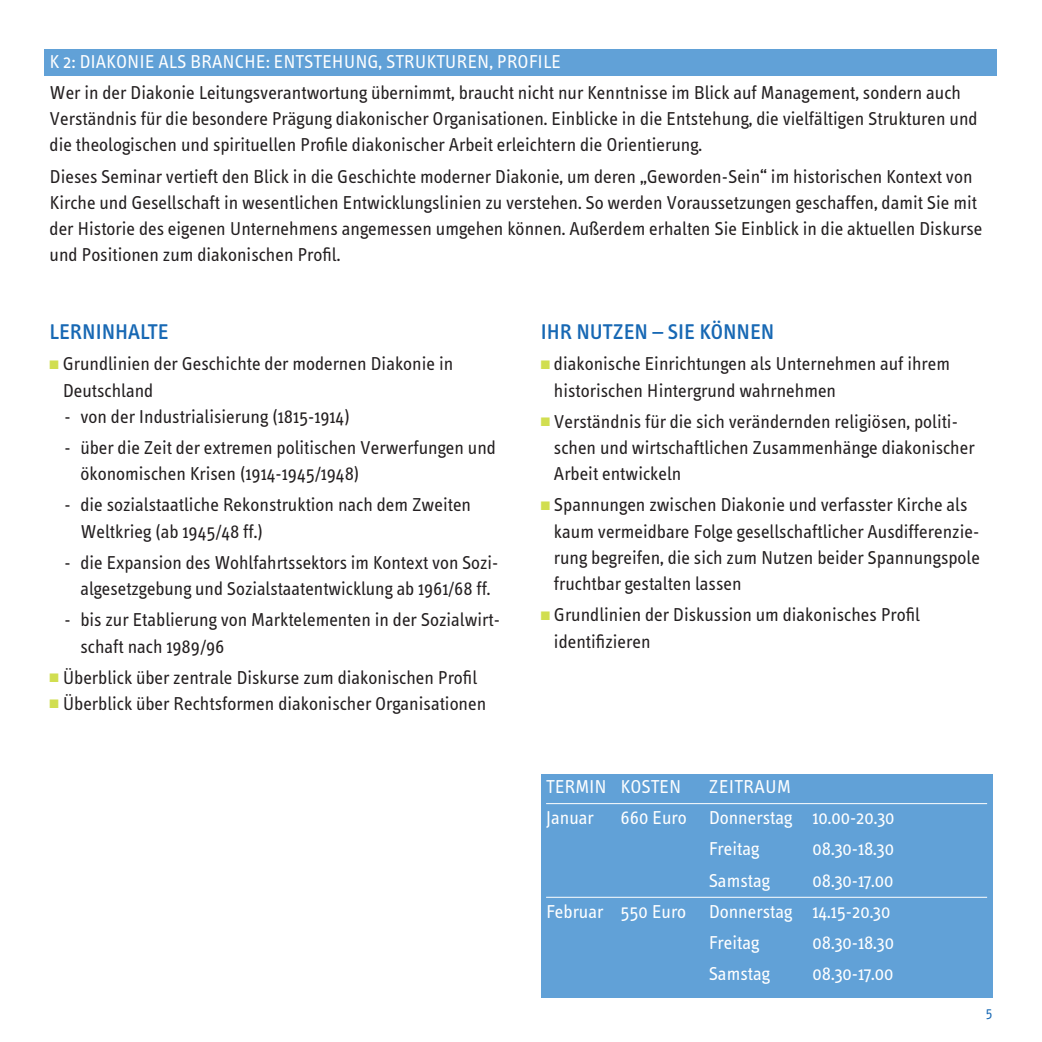
<style>
.page{position:relative;width:1042px;height:1042px;background:#fff}
.page>*{position:absolute;margin:0;border:0;box-sizing:border-box;transform-origin:0 0}
.t1{font:500 21.88px "Info Text";color:#1768b4}
.t2{font:19.25px/26.2px "Info Text";color:#231f20}
.t3{font:19.25px/31.2px "Info Text";color:#fff}
.t4{font:14px "Info Text";color:#1768b4}
.s1{color:#d1de50}
</style>
<div class="page">
<div style="left:45px;top:49px;width:952px;height:26px;background:#61a1d7"></div>
<div style="left:541px;top:774px;width:451px;height:223px;background:#61a1d7"></div>
<hr style="left:546px;top:803px;width:441px;height:1px;background:#fff">
<hr style="left:546px;top:897px;width:441px;height:1px;background:#fff">
<p class="t3" style="left:50px;top:47px;width:513px">K 2: DIAKONIE ALS BRANCHE: ENTSTEHUNG, STRUKTUREN, PROFILE</p>
<p class="t2" style="left:50px;top:81px;width:929px">Wer in der Diakonie Leitungsverantwortung übernimmt, braucht nicht nur Kenntnisse im Blick auf Management, sondern auch<br>Verständnis für die besondere Prägung diakonischer Organisationen. Einblicke in die Entstehung, die vielfältigen Strukturen und die theologischen und spirituellen Profile diakonischer Arbeit erleichtern die Orientierung.</p>
<p class="t2" style="left:50px;top:164px;width:934px">Dieses Seminar vertieft den Blick in die Geschichte moderner Diakonie, um deren „Geworden-Sein“ im historischen Kontext von Kirche und Gesellschaft in wesentlichen Entwicklungslinien zu verstehen. So werden Voraussetzungen geschaffen, damit Sie mit der Historie des eigenen Unternehmens angemessen umgehen können. Außerdem erhalten Sie Einblick in die aktuellen Diskurse und Positionen zum diakonischen Profil.</p>
<p class="t1" style="left:50px;top:323px;width:121px">LERNINHALTE</p>
<p class="t2" style="left:63px;top:352px;width:392px;text-indent:-13px"><span class="s1">■</span> Grundlinien der Geschichte der modernen Diakonie in<br>Deutschland</p>
<p class="t2" style="left:64px;top:405px;width:287px">- von der Industrialisierung (1815-1914)</p>
<p class="t2" style="left:80px;top:436px;width:417px;text-indent:-16px">- über die Zeit der extremen politischen Verwerfungen und ökonomischen Krisen (1914-1945/1948)</p>
<p class="t2" style="left:80px;top:493px;width:392px;text-indent:-16px">- die sozialstaatliche Rekonstruktion nach dem Zweiten<br>Weltkrieg (ab 1945/48 ff.)</p>
<p class="t2" style="left:64px;top:551px;width:435px;text-align:center">- die Expansion des Wohlfahrtssektors im Kontext von Sozi&shy;algesetzgebung und Sozialstaatentwicklung ab 1961/68 ff.</p>
<p class="t2" style="left:80px;top:608px;width:421px;text-indent:-16px">- bis zur Etablierung von Marktelementen in der Sozialwirt&shy;schaft nach 1989/96</p>
<p class="t2" style="left:50px;top:666px;width:429px"><span class="s1">■</span> Überblick über zentrale Diskurse zum diakonischen Profil</p>
<p class="t2" style="left:50px;top:692px;width:438px"><span class="s1">■</span> Überblick über Rechtsformen diakonischer Organisationen</p>
<p class="t1" style="left:541px;top:323px;width:235px">IHR NUTZEN – SIE KÖNNEN</p>
<p class="t2" style="left:554px;top:352px;width:398px;text-indent:-13px"><span class="s1">■</span> diakonische Einrichtungen als Unternehmen auf ihrem historischen Hintergrund wahrnehmen</p>
<p class="t2" style="left:554px;top:410px;width:422px;text-indent:-13px"><span class="s1">■</span> Verständnis für die sich verändernden religiösen, politi&shy;schen und wirtschaftlichen Zusammenhänge diakonischer<br>Arbeit entwickeln</p>
<p class="t2" style="left:554px;top:493px;width:427px;text-indent:-13px"><span class="s1">■</span> Spannungen zwischen Diakonie und verfasster Kirche als kaum vermeidbare Folge gesellschaftlicher Ausdifferenzie&shy;rung begreifen, die sich zum Nutzen beider Spannungspole fruchtbar gestalten lassen</p>
<p class="t2" style="left:554px;top:603px;width:367px;text-indent:-13px"><span class="s1">■</span> Grundlinien der Diskussion um diakonisches Profil identifizieren</p>
<p class="t3" style="left:546px;top:772px;width:137px">TERMIN KOSTEN</p>
<p class="t3" style="left:709px;top:772px;width:84px">ZEITRAUM</p>
<p class="t3" style="left:546px;top:804px;width:49px">Januar</p>
<p class="t3" style="left:709px;top:804px;width:187px;text-indent:-88px">660 Euro Donnerstag 10.00-20.30<br>Freitag</p>
<p class="t3" style="left:812px;top:835px;width:83px">08.30-18.30</p>
<p class="t3" style="left:709px;top:866px;width:63px">Samstag</p>
<p class="t3" style="left:812px;top:866px;width:82px">08.30-17.00</p>
<p class="t3" style="left:546px;top:897px;width:346px">Februar 550 Euro Donnerstag 14.15-20.30</p>
<p class="t3" style="left:709px;top:928px;width:52px">Freitag</p>
<p class="t3" style="left:812px;top:928px;width:83px">08.30-18.30</p>
<p class="t3" style="left:709px;top:960px;width:63px">Samstag</p>
<p class="t3" style="left:812px;top:960px;width:82px">08.30-17.00</p>
<p class="t4" style="left:986px;top:1007px;width:8px">5</p>
</div>
